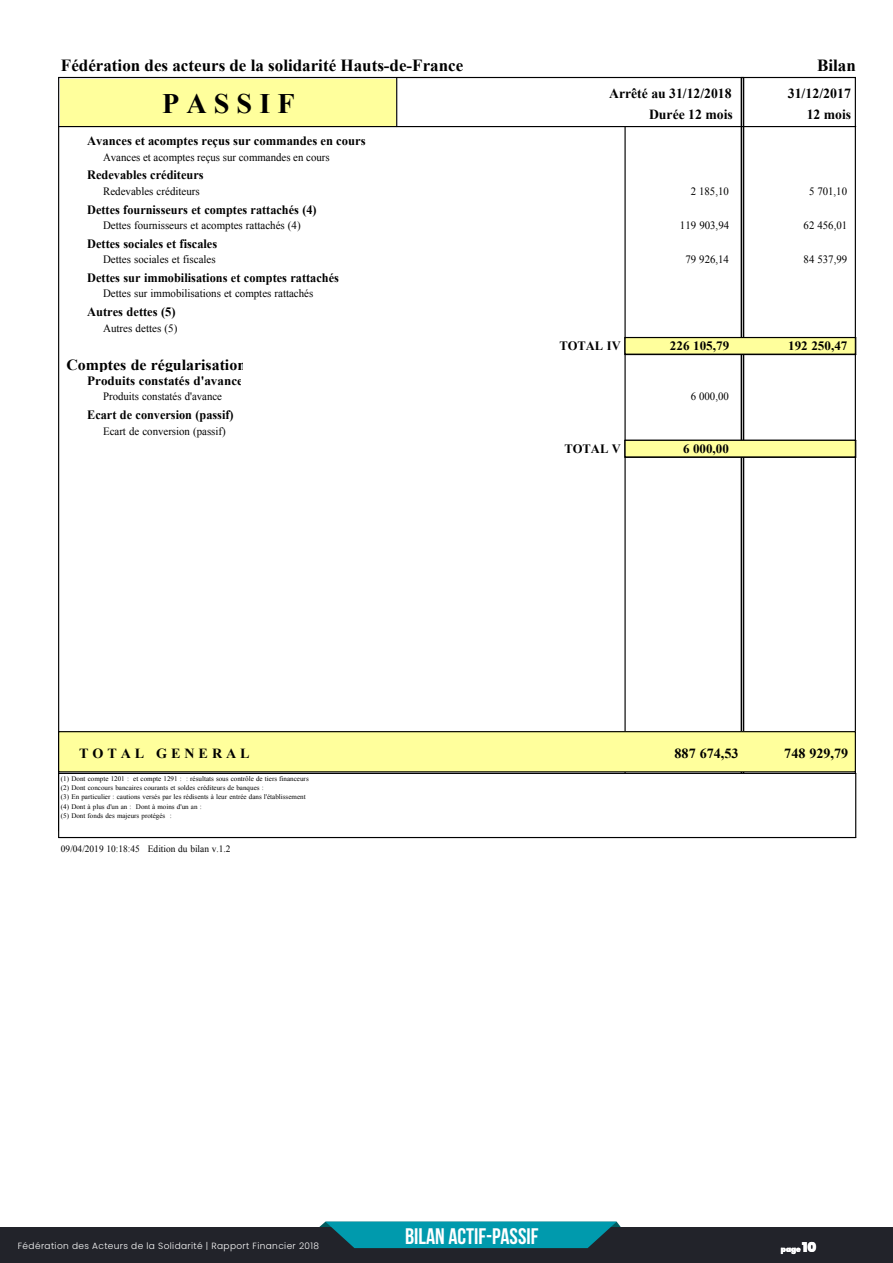
<style>
.page{position:relative;width:893px;height:1263px;background:#fff}
.page>*{position:absolute;margin:0;border:0;box-sizing:border-box;transform-origin:0 0}
.t1{font:700 28.2px "Times New Roman";color:#000}
.t2{font:700 22.5px "Bebas Neue";color:#fff}
.t3{font:700 16.95px "Times New Roman";color:#000}
.t4{font:700 15.45px "Times New Roman";color:#000}
.t5{font:700 13.95px/21.3px "Times New Roman";color:#000;text-align:right}
.t6{font:700 12.75px "Times New Roman";color:#000}
.t7{font:700 12.75px "Times New Roman";color:#000;scale:.96 1}
.t8{font:11.25px "Times New Roman";color:#000}
.t9{font:11.25px "Times New Roman";color:#000;scale:.96 1}
.t10{font:9.6px "Times New Roman";color:#000}
.t11{font:300 9px "Poppins";letter-spacing:.04em;color:#fff}
.t12{font:900 7.5px "Poppins";color:#fff}
.t13{font:6.9px/9.3px "Times New Roman";color:#000}
.s1{font-size:13.5px}
</style>
<div class="page">
<div style="left:0;top:1227px;width:893px;height:36px;background:#22232a"></div>
<svg style="left:319px;top:1222px;width:302px;height:26px"></svg>
<div style="left:60px;top:79px;width:336px;height:46px;background:#ffff9c"></div>
<hr style="left:59px;top:126px;width:797px;height:1px;background:#000">
<hr style="left:624px;top:127px;width:2px;height:706px;background:#000">
<hr style="left:396px;top:77px;width:1px;height:50px;background:#000">
<div style="left:741px;top:77px;width:3px;height:754px;border:1px solid #000"></div>
<div style="left:625px;top:338px;width:230px;height:16px;background:#ffff9c"></div>
<div style="left:624px;top:337px;width:232px;height:18px;border:1px solid #000"></div>
<hr style="left:625px;top:457px;width:231px;height:1px;background:#000">
<div style="left:625px;top:440px;width:230px;height:17px;background:#ffff9c"></div>
<div style="left:624px;top:440px;width:232px;height:17px;border:1px solid #000"></div>
<div style="left:59px;top:732px;width:796px;height:40px;background:#ffff9c"></div>
<div style="left:58px;top:731px;width:798px;height:41px;border:1px solid #000"></div>
<div style="left:59px;top:773px;width:796px;height:64px;background:#fff"></div>
<hr style="left:855px;top:773px;width:1px;height:64px;background:#000">
<hr style="left:58px;top:773px;width:1px;height:64px;background:#000">
<hr style="left:59px;top:837px;width:797px;height:1px;background:#000">
<hr style="left:59px;top:773px;width:797px;height:1px;background:#000">
<p class="t3" style="left:61px;top:54px;width:404px">Fédération des acteurs de la solidarité Hauts-de-France</p>
<p class="t3" style="left:817px;top:54px;width:40px">Bilan</p>
<p class="t1" style="left:162px;top:84px;width:134px">P A S S I F</p>
<p class="t5" style="left:788px;top:82px;width:65px">31/12/2017<br>12 mois</p>
<p class="t5" style="left:609px;top:82px;width:125px">Arrêté au 31/12/2018<br>Durée 12 mois</p>
<p class="t6" style="left:87px;top:132px;width:280px">Avances et acomptes reçus sur commandes en cours</p>
<p class="t8" style="left:103px;top:149px;width:228px">Avances et acomptes reçus sur commandes en cours</p>
<p class="t6" style="left:87px;top:166px;width:118px">Redevables créditeurs</p>
<p class="t8" style="left:103px;top:183px;width:98px">Redevables créditeurs</p>
<p class="t9" style="left:691px;top:183px;width:41px">2 185,10</p>
<p class="t9" style="left:809px;top:183px;width:41px">5 701,10</p>
<p class="t7" style="left:87px;top:200px;width:240px">Dettes fournisseurs et comptes rattachés (4)</p>
<p class="t8" style="left:103px;top:218px;width:199px">Dettes fournisseurs et acomptes rattachés (4)</p>
<p class="t8" style="left:680px;top:218px;width:51px">119 903,94</p>
<p class="t8" style="left:804px;top:218px;width:45px">62 456,01</p>
<p class="t6" style="left:87px;top:234px;width:131px">Dettes sociales et fiscales</p>
<p class="t8" style="left:103px;top:252px;width:114px">Dettes sociales et fiscales</p>
<p class="t8" style="left:685px;top:252px;width:45px">79 926,14</p>
<p class="t8" style="left:804px;top:252px;width:45px">84 537,99</p>
<p class="t6" style="left:87px;top:269px;width:253px">Dettes sur immobilisations et comptes rattachés</p>
<p class="t8" style="left:103px;top:286px;width:212px">Dettes sur immobilisations et comptes rattachés</p>
<p class="t6" style="left:87px;top:303px;width:90px">Autres dettes (5)</p>
<p class="t8" style="left:103px;top:320px;width:76px">Autres dettes (5)</p>
<p class="t6" style="left:559px;top:337px;width:63px">TOTAL IV</p>
<p class="t6" style="left:670px;top:337px;width:61px">226 105,79</p>
<p class="t6" style="left:788px;top:337px;width:61px">192 250,47</p>
<p class="t4" style="left:66px;top:354px;width:181px">Comptes de régularisation</p>
<p class="t6" style="left:87px;top:372px;width:157px">Produits constatés d'avance</p>
<p class="t9" style="left:103px;top:389px;width:125px">Produits constatés d'avance</p>
<p class="t9" style="left:691px;top:389px;width:41px">6 000,00</p>
<p class="t7" style="left:87px;top:406px;width:154px">Ecart de conversion (passif)</p>
<p class="t8" style="left:103px;top:423px;width:124px">Ecart de conversion (passif)</p>
<p class="t6" style="left:564px;top:440px;width:58px">TOTAL V</p>
<p class="t6" style="left:683px;top:440px;width:47px">6 000,00</p>
<p class="t5" style="left:79px;top:743px;width:172px">T O T A L G E N E R A L</p>
<p class="t5" style="left:674px;top:743px;width:66px">887 674,53</p>
<p class="t5" style="left:784px;top:743px;width:66px">748 929,79</p>
<p class="t13" style="left:61px;top:774px;width:249px">(1) Dont compte 1201 : et compte 1291 : : résultats sous contrôle de tiers financeurs (2) Dont concours bancaires courants et soldes créditeurs de banques :<br>(3) En particulier : cautions versés par les rédisents à leur entrée dans l'établissement (4) Dont à plus d'un an : Dont à moins d'un an :<br>(5) Dont fonds des majeurs protégés :</p>
<p class="t10" style="left:61px;top:842px;width:171px">09/04/2019 10:18:45 Edition du bilan v.1.2</p>
<p class="t2" style="left:396px;top:1223px;width:153px">BUDGET PRÉVISIONNEL</p>
<h2 class="t2" style="left:405px;top:1224px;width:135px">BILAN ACTIF-PASSIF</h2>
<h3 class="t11" style="left:18px;top:1240px;width:303px">Fédération des Acteurs de la Solidarité | Rapport Financier 2018</h3>
<p class="t12" style="left:781px;top:1244px;width:37px">page <span class="s1">10</span></p>
</div>
